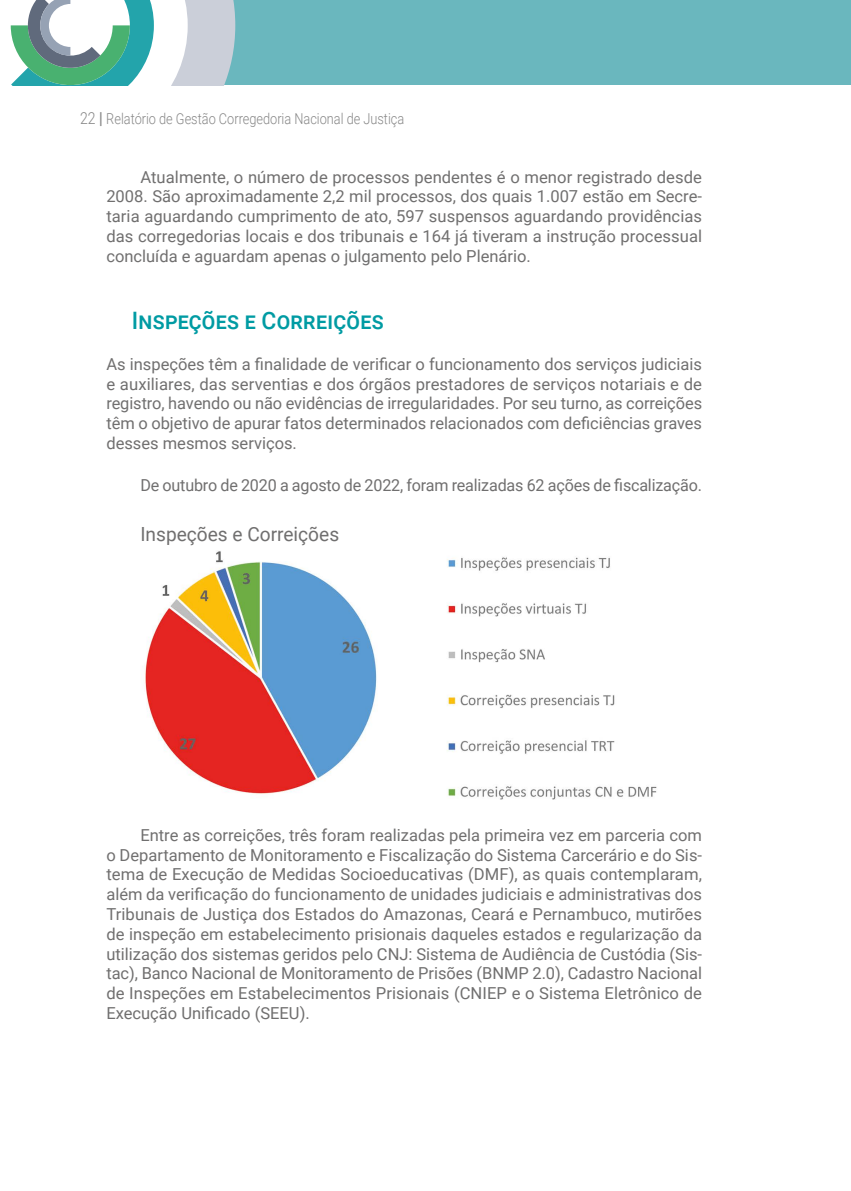
<style>
.page{position:relative;width:851px;height:1191px;background:#fff}
.page>*{position:absolute;margin:0;border:0;box-sizing:border-box;transform-origin:0 0}
.t1{font:500 24px "Roboto";letter-spacing:.01em;color:#009ba3;scale:.95 1}
.t2{font:19.5px "Roboto";color:#706f6f}
.t3{font:16.5px/19.8px "Roboto";color:#706f6f;text-align:justify}
.t4{font:300 15px "Roboto";color:#878787;scale:.85 1}
.s1{font-size:16.5px}
.s2{font-weight:900;font-size:16.5px}
</style>
<div class="page">
<div style="left:217px;top:0;width:633px;height:85px;background:#6ab7be"></div>
<svg style="left:11px;top:0;width:224px;height:85px"></svg>
<img style="left:142px;top:551px;width:515px;height:248px">
<p class="t4" style="left:80px;top:108px;width:383px"><span class="s1">22</span> <span class="s2">|</span> Relatório de Gestão Corregedoria Nacional de Justiça</p>
<p class="t3" style="left:106px;top:166px;width:597px;text-indent:34px">Atualmente, o número de processos pendentes é o menor registrado desde 2008. São aproximadamente 2,2 mil processos, dos quais 1.007 estão em Secre&shy;taria aguardando cumprimento de ato, 597 suspensos aguardando providências das corregedorias locais e dos tribunais e 164 já tiveram a instrução processual concluída e aguardam apenas o julgamento pelo Plenário.</p>
<h1 class="t1" style="left:132px;top:304px;width:266px">Inspeções e Correições</h1>
<p class="t3" style="left:106px;top:353px;width:597px">As inspeções têm a finalidade de verificar o funcionamento dos serviços judiciais e auxiliares, das serventias e dos órgãos prestadores de serviços notariais e de registro, havendo ou não evidências de irregularidades. Por seu turno, as correições têm o objetivo de apurar fatos determinados relacionados com deficiências graves desses mesmos serviços.</p>
<p class="t3" style="left:140px;top:474px;width:563px">De outubro de 2020 a agosto de 2022, foram realizadas 62 ações de fiscalização.</p>
<p class="t2" style="left:140px;top:520px;width:200px">Inspeções e Correições</p>
<p class="t3" style="left:106px;top:824px;width:597px;text-indent:34px">Entre as correições, três foram realizadas pela primeira vez em parceria com o Departamento de Monitoramento e Fiscalização do Sistema Carcerário e do Sis&shy;tema de Execução de Medidas Socioeducativas (DMF), as quais contemplaram, além da verificação do funcionamento de unidades judiciais e administrativas dos Tribunais de Justiça dos Estados do Amazonas, Ceará e Pernambuco, mutirões de inspeção em estabelecimento prisionais daqueles estados e regularização da utilização dos sistemas geridos pelo CNJ: Sistema de Audiência de Custódia (Sis&shy;tac), Banco Nacional de Monitoramento de Prisões (BNMP 2.0), Cadastro Nacional de Inspeções em Estabelecimentos Prisionais (CNIEP e o Sistema Eletrônico de Execução Unificado (SEEU).</p>
</div>
